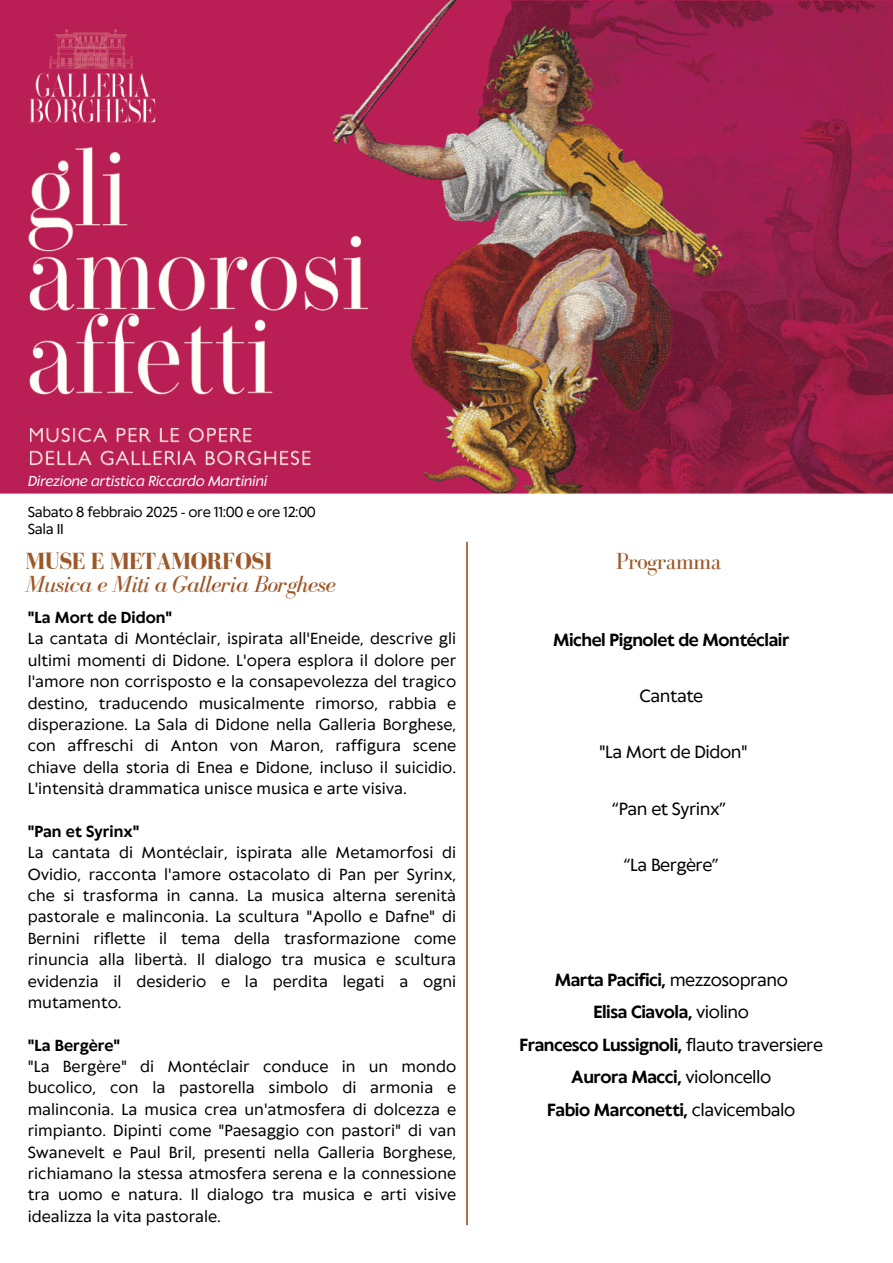
<style>
.page{position:relative;width:893px;height:1263px;background:#fff}
.page>*{position:absolute;margin:0;border:0;box-sizing:border-box;transform-origin:0 0}
.t1{font:italic 24px/22.5px "Bodoni FLF";letter-spacing:-.03em;color:#9c5829}
.t2{font:24px "Bodoni FLF";letter-spacing:-.03em;color:#9c5829}
.t3{font:700 16.5px/32.6px "Klein Text";letter-spacing:-.025em;color:#000;text-align:center}
.t4{font:16.5px "Klein Text";letter-spacing:-.03em;color:#000}
.t5{font:15px/21.4px "Klein Text";color:#000}
.t6{font:13.5px "Klein Text";letter-spacing:-.03em;color:#000}
.t7{font:italic 13.5px "Klein Text";letter-spacing:-.025em;color:#fff}
.s1{font-weight:700;font-style:normal}
.s2{font-weight:700}
.s3{font-weight:400}
</style>
<div class="page">
<img style="left:0;top:0;width:893px;height:494px">
<hr style="left:466px;top:542px;width:2px;height:683px;background:#9c5829">
<p class="t7" style="left:28px;top:474px;width:241px">Direzione artistica Riccardo Martinini</p>
<h3 class="t6" style="left:28px;top:505px;width:290px">Sabato 8 febbraio 2025 - ore 11:00 e ore 12:00</h3>
<h3 class="t6" style="left:28px;top:522px;width:38px">Sala II</h3>
<h3 class="t1" style="left:26px;top:550px;width:312px"><span class="s1">MUSE E METAMORFOSI<br></span>Musica e Miti a Galleria Borghese</h3>
<p class="t5" style="left:28px;top:608px;width:430px"><span class="s2">"La Mort de Didon"<br></span>La cantata di Montéclair, ispirata all'Eneide, descrive gli ultimi momenti di Didone. L'opera esplora il dolore per l'amore non corrisposto e la consapevolezza del tragico destino, traducendo musicalmente rimorso, rabbia e disperazione. La Sala di Didone nella Galleria Borghese, con affreschi di Anton von Maron, raffigura scene chiave della storia di Enea e Didone, incluso il suicidio.<br>L'intensità drammatica unisce musica e arte visiva.</p>
<p class="t5" style="left:28px;top:822px;width:430px"><span class="s2">"Pan et Syrinx"<br></span>La cantata di Montéclair, ispirata alle Metamorfosi di Ovidio, racconta l'amore ostacolato di Pan per Syrinx, che si trasforma in canna. La musica alterna serenità pastorale e malinconia. La scultura "Apollo e Dafne" di Bernini riflette il tema della trasformazione come rinuncia alla libertà. Il dialogo tra musica e scultura evidenzia il desiderio e la perdita legati a ogni mutamento.</p>
<p class="t5" style="left:28px;top:1035px;width:430px"><span class="s2">"La Bergère"<br></span>"La Bergère" di Montéclair conduce in un mondo bucolico, con la pastorella simbolo di armonia e malinconia. La musica crea un'atmosfera di dolcezza e rimpianto. Dipinti come "Paesaggio con pastori" di van Swanevelt e Paul Bril, presenti nella Galleria Borghese, richiamano la stessa atmosfera serena e la connessione tra uomo e natura. Il dialogo tra musica e arti visive idealizza la vita pastorale.</p>
<h1 class="t2" style="left:616px;top:548px;width:107px">Programma</h1>
<p class="t3" style="left:553px;top:625px;width:238px">Michel Pignolet de Montéclair</p>
<h1 class="t4" style="left:639px;top:687px;width:65px">Cantate</h1>
<h2 class="t4" style="left:599px;top:744px;width:150px">"La Mort de Didon"</h2>
<h3 class="t4" style="left:612px;top:800px;width:116px">“Pan et Syrinx”</h3>
<h3 class="t4" style="left:623px;top:856px;width:97px">“La Bergère”</h3>
<h3 class="t3" style="left:519px;top:964px;width:305px">Marta Pacifici, <span class="s3">mezzosoprano<br></span>Elisa Ciavola, <span class="s3">violino<br></span>Francesco Lussignoli, <span class="s3">flauto traversiere<br></span>Aurora Macci, <span class="s3">violoncello<br></span>Fabio Marconetti, <span class="s3">clavicembalo</span></h3>
</div>
